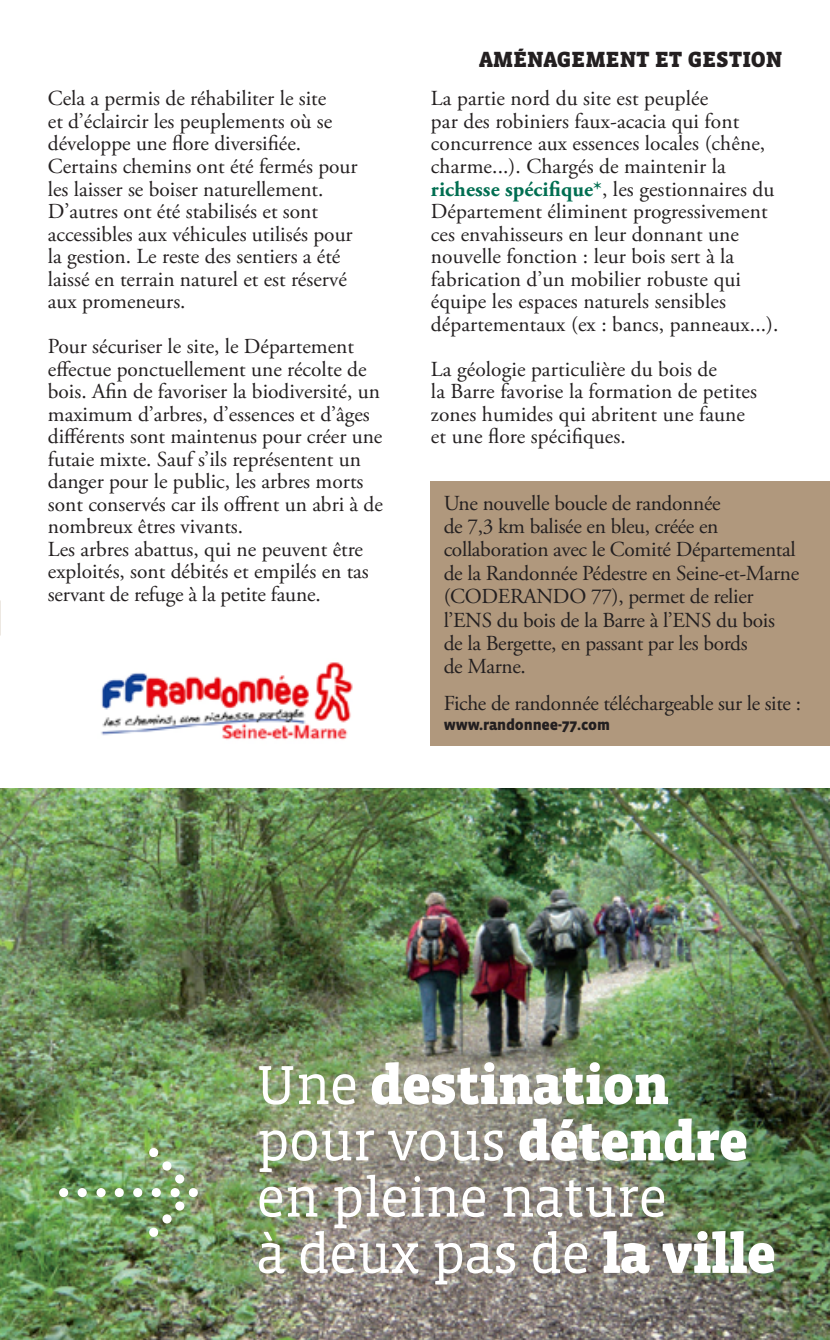
<style>
.page{position:relative;width:830px;height:1340px;background:#fff}
.page>*{position:absolute;margin:0;border:0;box-sizing:border-box;transform-origin:0 0}
.t1{font:56.25px "Vista Slab OTCE";letter-spacing:-.02em;color:#fff}
.t2{font:900 56.25px "Vista Slab OTCE";letter-spacing:-.02em;color:#fff}
.t3{font:900 22.5px "Vista Slab OTCE";color:#231f20}
.t4{font:21.38px/22.5px "Adobe Garamond Pro";color:#231f20}
.t5{font:900 15.75px "Vista Sans OTCE";letter-spacing:-.01em;color:#231f20}
.s1{font-weight:700;color:#006e51}
.s2{font-weight:400}
.s3{font-weight:900}
</style>
<div class="page">
<img style="left:0;top:788px;width:829px;height:551px">
<svg style="left:59px;top:1187px;width:9px;height:10px"></svg>
<div style="left:78px;top:1187px;width:9px;height:10px;background:#fff;border-radius:50%"></div>
<svg style="left:96px;top:1187px;width:10px;height:10px"></svg>
<svg style="left:114px;top:1187px;width:10px;height:10px"></svg>
<svg style="left:133px;top:1187px;width:9px;height:10px"></svg>
<svg style="left:152px;top:1187px;width:9px;height:10px"></svg>
<svg style="left:170px;top:1187px;width:10px;height:10px"></svg>
<svg style="left:188px;top:1187px;width:10px;height:10px"></svg>
<svg style="left:149px;top:1147px;width:23px;height:23px"></svg>
<div style="left:175px;top:1174px;width:9px;height:9px;background:#fff;border-radius:50%"></div>
<svg style="left:149px;top:1213px;width:23px;height:24px"></svg>
<div style="left:175px;top:1201px;width:9px;height:9px;background:#fff;border-radius:50%"></div>
<div style="left:431px;top:481px;width:398px;height:264px;background:#b0987d"></div>
<img style="left:101px;top:662px;width:252px;height:78px">
<p class="t4" style="left:48px;top:88px;width:311px">Cela a permis de réhabiliter le site<br>et d’éclaircir les peuplements où se développe une flore diversifiée.<br>Certains chemins ont été fermés pour les laisser se boiser naturellement.<br>D’autres ont été stabilisés et sont accessibles aux véhicules utilisés pour la gestion. Le reste des sentiers a été laissé en terrain naturel et est réservé aux promeneurs.</p>
<p class="t4" style="left:48px;top:336px;width:336px">Pour sécuriser le site, le Département effectue ponctuellement une récolte de bois. Afin de favoriser la biodiversité, un maximum d’arbres, d’essences et d’âges différents sont maintenus pour créer une futaie mixte. Sauf s’ils représentent un danger pour le public, les arbres morts sont conservés car ils offrent un abri à de nombreux êtres vivants.</p>
<p class="t4" style="left:48px;top:538px;width:322px">Les arbres abattus, qui ne peuvent être exploités, sont débités et empilés en tas servant de refuge à la petite faune.</p>
<p class="t3" style="left:479px;top:47px;width:304px">AMÉNAGEMENT ET GESTION</p>
<p class="t4" style="left:431px;top:88px;width:349px">La partie nord du site est peuplée<br>par des robiniers faux-acacia qui font concurrence aux essences locales (chêne, charme...). Chargés de maintenir la <span class="s1">richesse spécifique*</span>, les gestionnaires du Département éliminent progressivement ces envahisseurs en leur donnant une nouvelle fonction : leur bois sert à la fabrication d’un mobilier robuste qui équipe les espaces naturels sensibles départementaux (ex : bancs, panneaux...).</p>
<p class="t4" style="left:431px;top:358px;width:327px">La géologie particulière du bois de<br>la Barre favorise la formation de petites zones humides qui abritent une faune et une flore spécifiques.</p>
<p class="t4" style="left:443px;top:492px;width:357px;line-height:23.4px">Une nouvelle boucle de randonnée<br>de 7,3 km balisée en bleu, créée en collaboration avec le Comité Départemental de la Randonnée Pédestre en Seine-et-Marne (CODERANDO 77), permet de relier l’ENS du bois de la Barre à l’ENS du bois de la Bergette, en passant par les bords<br>de Marne.</p>
<p class="t4" style="left:443px;top:692px;width:358px">Fiche de randonnée téléchargeable sur le site :</p>
<p class="t5" style="left:443px;top:715px;width:168px">www.randonnee-77.com</p>
<p class="t2" style="left:256px;top:1052px;width:414px"><span class="s2">Une</span> destination</p>
<p class="t1" style="left:256px;top:1109px;width:493px">pour vous <span class="s3">détendre</span></p>
<p class="t1" style="left:256px;top:1165px;width:412px">en pleine nature</p>
<p class="t1" style="left:256px;top:1221px;width:521px">à deux pas de <span class="s3">la ville</span></p>
</div>
